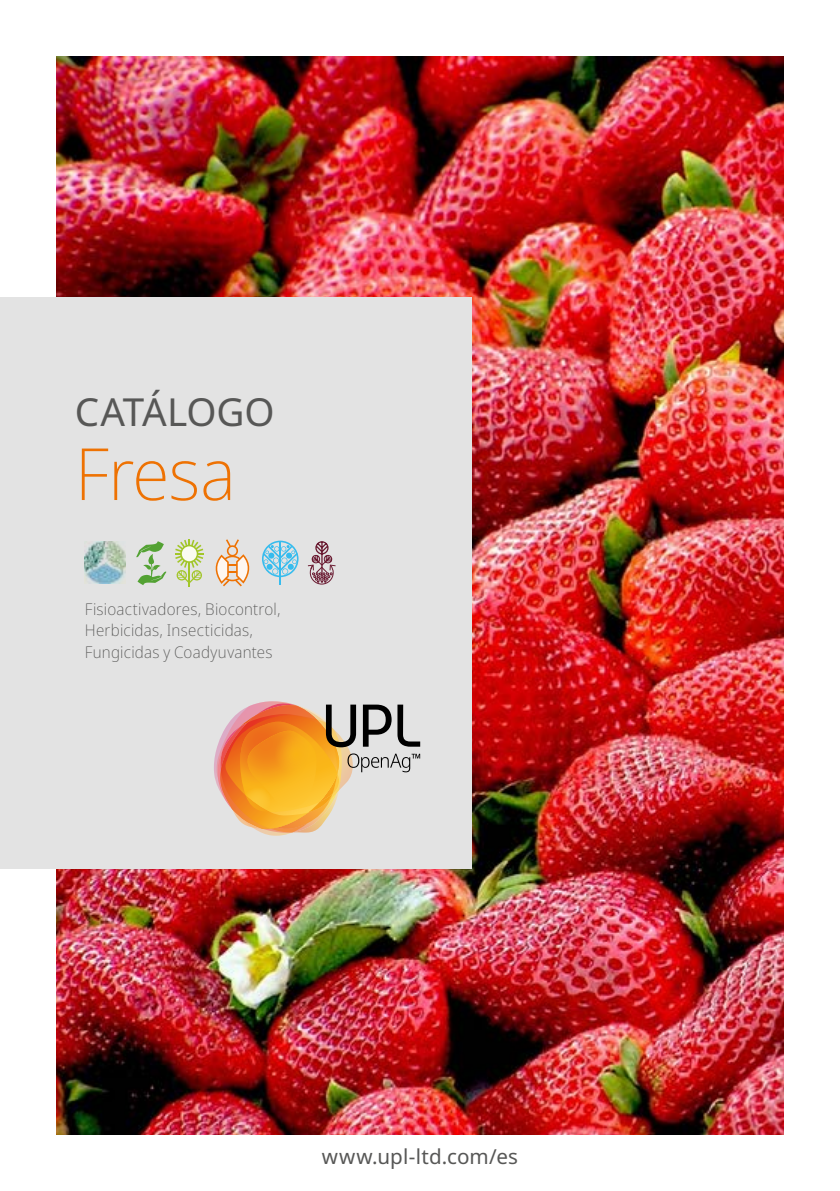
<style>
.page{position:relative;width:840px;height:1191px;background:#fff}
.page>*{position:absolute;margin:0;border:0;box-sizing:border-box;transform-origin:0 0}
.t1{font:200 72px "Noto Sans Display";letter-spacing:-.01em;color:#ee7203}
.t2{font:38.6px "Noto Sans";letter-spacing:-.005em;color:#575756}
.t3{font:20.6px "Noto Sans";letter-spacing:.005em;color:#575756}
.t4{font:200 16.2px/21.4px "Noto Sans Display";letter-spacing:.015em;color:#575756}
</style>
<div class="page">
<img style="left:57px;top:57px;width:725px;height:1077px">
<div style="left:0;top:297px;width:471px;height:572px;background:#e3e3e3"></div>
<svg style="left:214px;top:701px;width:206px;height:134px"></svg>
<hr style="left:188px;top:554px;width:2px;height:32px;background:#a2c629">
<svg style="left:175px;top:539px;width:28px;height:44px"></svg>
<svg style="left:215px;top:539px;width:35px;height:47px"></svg>
<hr style="left:279px;top:541px;width:2px;height:44px;background:#36bcee">
<svg style="left:262px;top:540px;width:36px;height:37px"></svg>
<svg style="left:308px;top:541px;width:27px;height:44px"></svg>
<svg style="left:136px;top:541px;width:30px;height:44px"></svg>
<img style="left:85px;top:541px;width:40px;height:42px">
<h2 class="t2" style="left:75px;top:385px;width:201px">CATÁLOGO</h2>
<h1 class="t1" style="left:75px;top:422px;width:162px">Fresa</h1>
<p class="t4" style="left:85px;top:599px;width:197px">Fisioactivadores, Biocontrol,<br>Herbicidas, Insecticidas,<br>Fungicidas y Coadyuvantes</p>
<p class="t3" style="left:322px;top:1142px;width:197px">www.upl-ltd.com/es</p>
</div>
